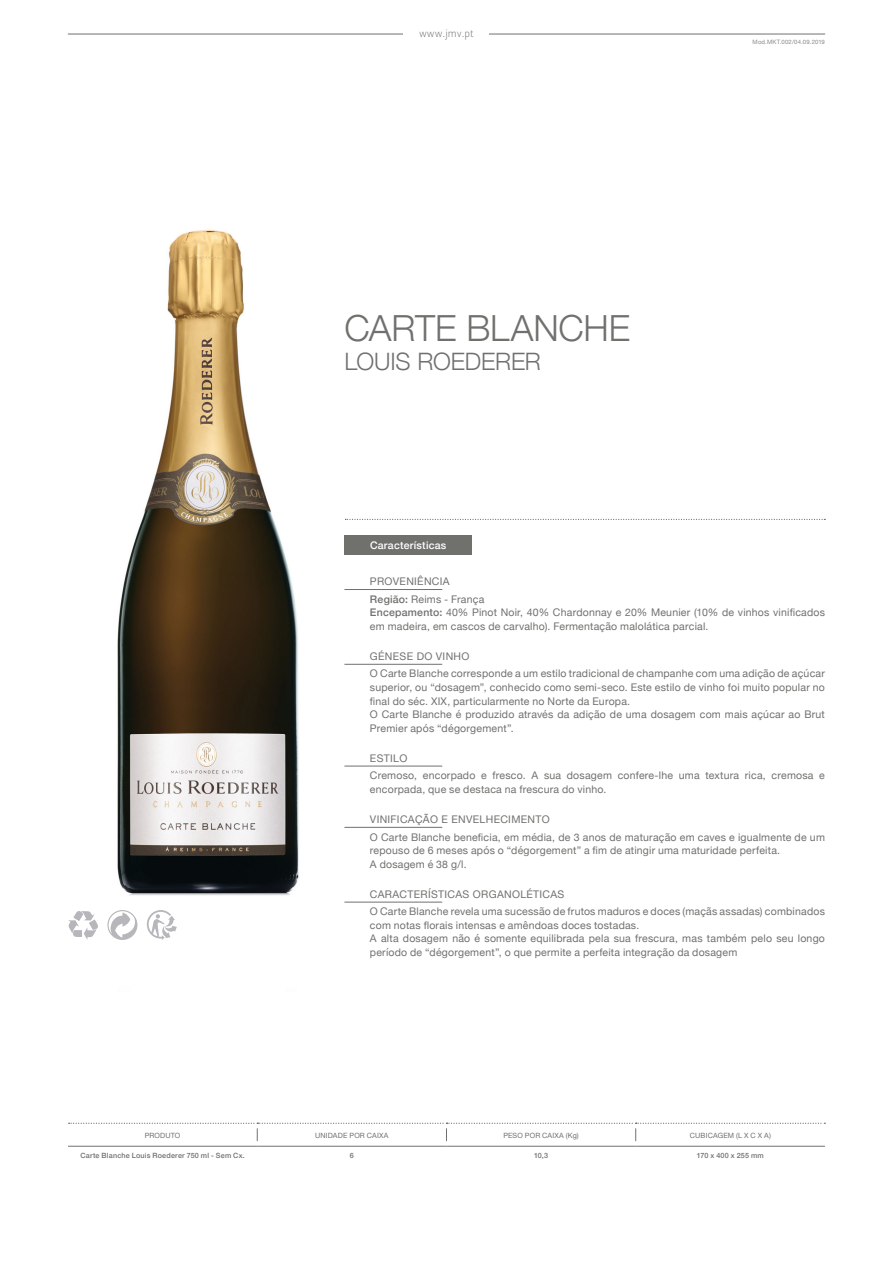
<style>
.page{position:relative;width:893px;height:1263px;background:#fff}
.page>*{position:absolute;margin:0;border:0;box-sizing:border-box;transform-origin:0 0}
.PS___Titulos___Produ{font:300 36px "Helvetica Neue";letter-spacing:-.005em;color:#70706d}
.PS___Titulos___Produ-2{font:300 24px "Helvetica Neue";letter-spacing:-.005em;color:#70706d}
.PS___Texto_Geral__Id{font:10.5px/13.5px "Helvetica Neue";letter-spacing:.02em;color:#70706d}
.PS___Titulos___Regua{font:10.5px "Helvetica Neue";letter-spacing:.03em;color:#70706d}
.PS___Titulos___Caixa{font:500 10.5px "Helvetica Neue";letter-spacing:.025em;color:#fff}
.t1{font:10.5px "Leitura Sans Grot 1";color:#70706d}
.PS___Tabelas___Texto{font:500 7.2px "Helvetica Neue";letter-spacing:.025em;color:#70706d}
.PS___Tabelas___First{font:7.2px "Helvetica Neue";letter-spacing:.02em;color:#70706d}
.PS___Tabelas___Notas{font:6px "Helvetica Neue";letter-spacing:.025em;color:#8d8a89}
.s1{font-weight:500}
</style>
<div class="page">
<svg style="left:345px;top:519px;width:480px;height:1px"></svg>
<img style="left:117px;top:230px;width:182px;height:663px">
<svg style="left:107px;top:910px;width:30px;height:30px"></svg>
<svg style="left:68px;top:911px;width:30px;height:29px"></svg>
<svg style="left:147px;top:910px;width:30px;height:30px"></svg>
<hr style="left:344px;top:589px;width:98px;height:1px;background:#70706d">
<hr style="left:344px;top:664px;width:98px;height:1px;background:#70706d">
<hr style="left:344px;top:766px;width:98px;height:1px;background:#70706d">
<hr style="left:344px;top:827px;width:98px;height:1px;background:#70706d">
<hr style="left:344px;top:902px;width:98px;height:1px;background:#70706d">
<div style="left:344px;top:536px;width:128px;height:19px;background:#70706d"></div>
<hr style="left:68px;top:1146px;width:189px;height:1px;background:#70706d">
<hr style="left:257px;top:1146px;width:189px;height:1px;background:#70706d">
<hr style="left:446px;top:1146px;width:190px;height:1px;background:#70706d">
<hr style="left:636px;top:1146px;width:189px;height:1px;background:#70706d">
<svg style="left:69px;top:1123px;width:756px;height:18px"></svg>
<hr style="left:68px;top:34px;width:336px;height:1px;background:#70706d">
<hr style="left:487px;top:34px;width:338px;height:1px;background:#70706d">
<div style="left:404px;top:17px;width:85px;height:34px;background:#fff"></div>
<p class="t1" style="left:419px;top:27px;width:56px">www.jmv.pt</p>
<p class="PS___Titulos___Produ" style="left:344px;top:299px;width:287px">CARTE BLANCHE</p>
<p class="PS___Titulos___Produ-2" style="left:344px;top:342px;width:198px">LOUIS ROEDERER</p>
<p class="PS___Tabelas___Notas" style="left:753px;top:38px;width:74px">Mod.MKT.002/04.09.2019</p>
<p class="PS___Titulos___Caixa" style="left:370px;top:537px;width:78px">Características</p>
<p class="PS___Titulos___Regua" style="left:370px;top:574px;width:81px">Proveniência</p>
<p class="PS___Texto_Geral__Id" style="left:370px;top:593px;width:116px"><span class="s1">Região:</span> Reims - França</p>
<p class="PS___Texto_Geral__Id" style="left:370px;top:606px;width:456px"><span class="s1">Encepamento:</span> 40% Pinot Noir, 40% Chardonnay e 20% Meunier (10% de vinhos vinificados em madeira, em cascos de carvalho). Fermentação malolática parcial.</p>
<p class="PS___Titulos___Regua" style="left:370px;top:648px;width:100px">GÉNESE DO VIN HO</p>
<p class="PS___Texto_Geral__Id" style="left:370px;top:668px;width:456px;text-align:justify">O Carte Blanche corresponde a um estilo tradicional de champanhe com uma adição de açúcar superior, ou “dosagem”, conhecido como semi-seco. Este estilo de vinho foi muito popular no final do séc. XIX, particularmente no Norte da Europa.</p>
<p class="PS___Texto_Geral__Id" style="left:370px;top:708px;width:456px">O Carte Blanche é produzido através da adição de uma dosagem com mais açúcar ao Brut<br>Premier após “dégorgement”.</p>
<p class="PS___Titulos___Regua" style="left:370px;top:750px;width:38px">ESTI LO</p>
<p class="PS___Texto_Geral__Id" style="left:370px;top:769px;width:456px">Cremoso, encorpado e fresco. A sua dosagem confere-lhe uma textura rica, cremosa e encorpada, que se destaca na frescura do vinho.</p>
<p class="PS___Titulos___Regua" style="left:370px;top:811px;width:181px">Vinificação e Envelh ecimento</p>
<p class="PS___Texto_Geral__Id" style="left:370px;top:831px;width:456px">O Carte Blanche beneficia, em média, de 3 anos de maturação em caves e igualmente de um repouso de 6 meses após o “dégorgement” a fim de atingir uma maturidade perfeita.</p>
<p class="PS___Texto_Geral__Id" style="left:370px;top:858px;width:98px">A dosagem é 38 g/l.</p>
<p class="PS___Titulos___Regua" style="left:370px;top:886px;width:158px">Características Organolét</p>
<p class="PS___Titulos___Regua" style="left:540px;top:886px;width:25px">icas</p>
<p class="PS___Texto_Geral__Id" style="left:370px;top:905px;width:456px">O Carte Blanche revela uma sucessão de frutos maduros e doces (maçãs assadas) combinados com notas florais intensas e amêndoas doces tostadas.</p>
<p class="PS___Texto_Geral__Id" style="left:370px;top:932px;width:456px">A alta dosagem não é somente equilibrada pela sua frescura, mas também pelo seu longo período de “dégorgement”, o que permite a perfeita integração da dosagem</p>
<p class="PS___Tabelas___First" style="left:145px;top:1130px;width:37px">Produto</p>
<p class="PS___Tabelas___First" style="left:315px;top:1130px;width:63px">Uni dade por Caixa</p>
<p class="PS___Tabelas___First" style="left:503px;top:1130px;width:50px">Peso po r Caixa</p>
<p class="PS___Tabelas___First" style="left:566px;top:1130px;width:14px">(Kg)</p>
<p class="PS___Tabelas___First" style="left:690px;top:1130px;width:11px">Cubica</p>
<p class="PS___Tabelas___First" style="left:718px;top:1130px;width:55px">gem (L X C X A)</p>
<p class="PS___Tabelas___Texto" style="left:81px;top:1149px;width:166px">Carte Blanche Louis Roederer 750 ml - Sem Cx.</p>
<p class="PS___Tabelas___Texto" style="left:350px;top:1149px;width:6px">6</p>
<p class="PS___Tabelas___Texto" style="left:534px;top:1149px;width:16px">10,3</p>
<p class="PS___Tabelas___Texto" style="left:697px;top:1149px;width:69px">170 x 400 x 255 mm</p>
</div>
